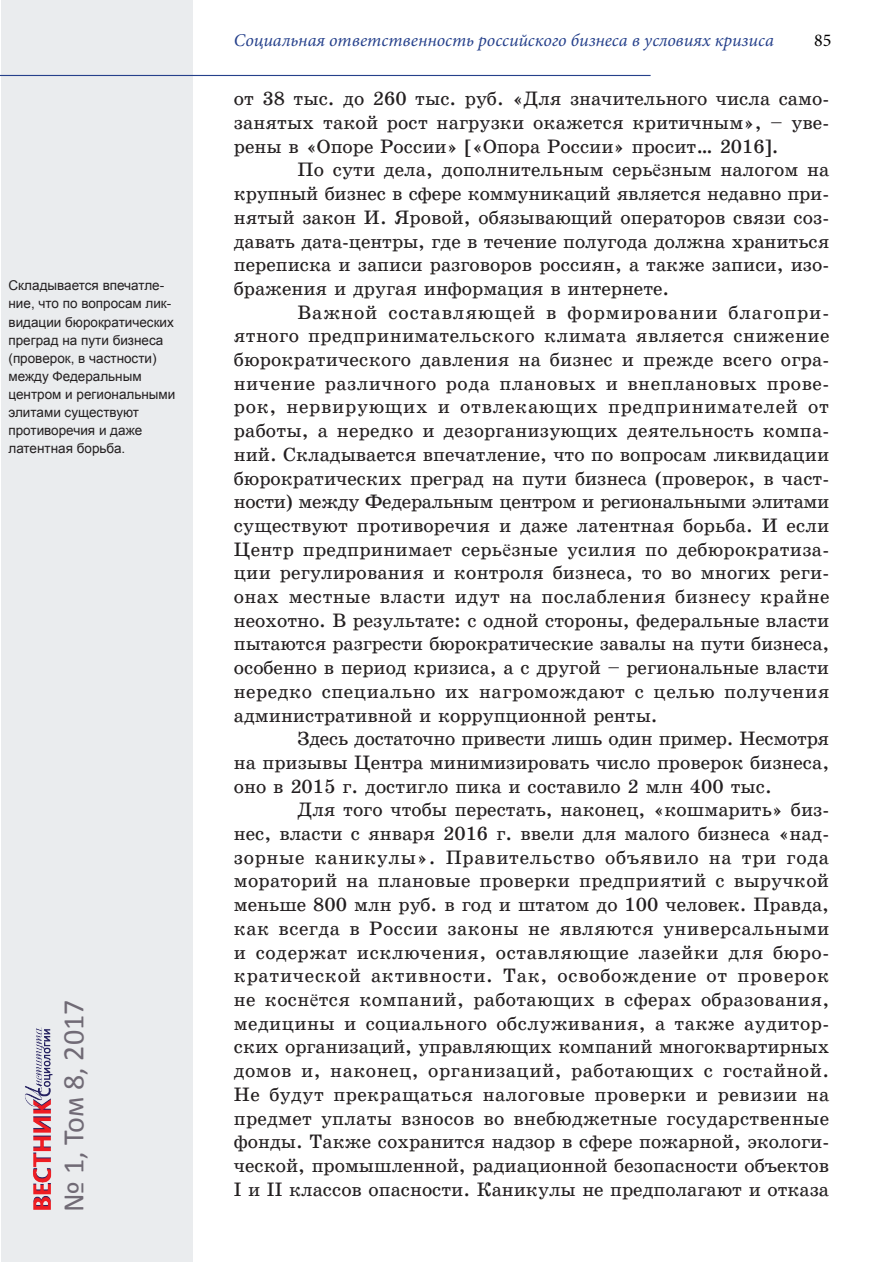
<style>
.page{position:relative;width:893px;height:1263px;background:#fff}
.page>*{position:absolute;margin:0;border:0;box-sizing:border-box;transform-origin:0 0}
.t1{font:30px "Calibri";color:#706a75}
.Текст{font:19.5px/23.7px "School Book C";color:#231f20;text-align:justify}
.t2{font:italic 18px "Minion Pro";color:#25408b}
.t3{font:18px "Minion Pro";color:#000}
.Сноска_сбоку{font:13.5px/18px "Arial";color:#231f20}
.s1{font-family:"Times New Roman"}
</style>
<div class="page">
<div style="left:1px;top:1px;width:192px;height:1261px;background:#eaecee"></div>
<hr style="left:0;top:75px;width:651px;height:1px;background:#25408b">
<img style="left:25px;top:1027px;width:28px;height:183px">
<p class="Сноска_сбоку" style="left:9px;top:277px;width:168px">Складывается впечатле&shy;ние, что по вопросам лик&shy;видации бюрократических преград на пути бизнеса (проверок, в частности) между Федеральным центром и региональными элитами существуют противоречия и даже латентная борьба.</p>
<h1 class="t1" style="left:55px;top:1212px;width:214px;rotate:-90deg">№ 1, Том 8, 2017</h1>
<p class="t2" style="left:234px;top:28px;width:541px">Социальная ответственность российского бизнеса в условиях кризиса</p>
<p class="t3" style="left:814px;top:29px;width:19px">85</p>
<p class="Текст" style="left:234px;top:87px;width:597px">от 38 тыс. до 260 тыс. руб. «Для значительного числа само&shy;занятых такой рост нагрузки окажется критичным», – уве&shy;рены в «Опоре России» [«Опора России» просит… 2016].</p>
<p class="Текст" style="left:234px;top:158px;width:597px;text-indent:64px">По сути дела, дополнительным серь<span class="s1">ё</span>зным налогом на крупный бизнес в сфере коммуникаций является недавно при&shy;нятый закон И. Яровой, обязывающий операторов связи соз&shy;давать дата-центры, где в течение полугода должна храниться переписка и записи разговоров россиян, а также записи, изо&shy;бражения и другая информация в интернете.</p>
<p class="Текст" style="left:234px;top:300px;width:597px;text-indent:64px">Важной составляющей в формировании благопри&shy;ятного предпринимательского климата является снижение бюрократического давления на бизнес и прежде всего огра&shy;ничение различного рода плановых и внеплановых прове&shy;рок, нервирующих и отвлекающих предпринимателей от работы, а нередко и дезорганизующих деятельность компа&shy;ний. Складывается впечатление, что по вопросам ликвидации бюрократических преград на пути бизнеса (проверок, в част&shy;ности) между Федеральным центром и региональными элитами существуют противоречия и даже латентная борьба. И если Центр предпринимает серь<span class="s1">ё</span>зные усилия по дебюрократиза&shy;ции регулирования и контроля бизнеса, то во многих реги&shy;онах местные власти идут на послабления бизнесу крайне неохотно. В результате: с одной стороны, федеральные власти пытаются разгрести бюрократические завалы на пути бизнеса, особенно в период кризиса, а с другой – региональные власти нередко специально их нагромождают с целью получения административной и коррупционной ренты.</p>
<p class="Текст" style="left:234px;top:727px;width:597px;text-indent:64px">Здесь достаточно привести лишь один пример. Несмотря на призывы Центра минимизировать число проверок бизнеса, оно в 2015 г. достигло пика и составило 2 млн 400 тыс.</p>
<p class="Текст" style="left:234px;top:798px;width:597px;text-indent:64px">Для того чтобы перестать, наконец, «кошмарить» биз&shy;нес, власти с января 2016 г. ввели для малого бизнеса «над&shy;зорные каникулы». Правительство объявило на три года мораторий на плановые проверки предприятий с выручкой меньше 800 млн руб. в год и штатом до 100 человек. Правда, как всегда в России законы не являются универсальными и содержат исключения, оставляющие лазейки для бюро&shy;кратической активности. Так, освобождение от проверок не косн<span class="s1">ё</span>тся компаний, работающих в сферах образования, медицины и социального обслуживания, а также аудитор&shy;ских организаций, управляющих компаний многоквартирных домов и, наконец, организаций, работающих с гостайной.<br>Не будут прекращаться налоговые проверки и ревизии на предмет уплаты взносов во внебюджетные государственные фонды. Также сохранится надзор в сфере пожарной, экологи&shy;ческой, промышленной, радиационной безопасности объектов I и II классов опасности. Каникулы не предполагают и отказа</p>
</div>
